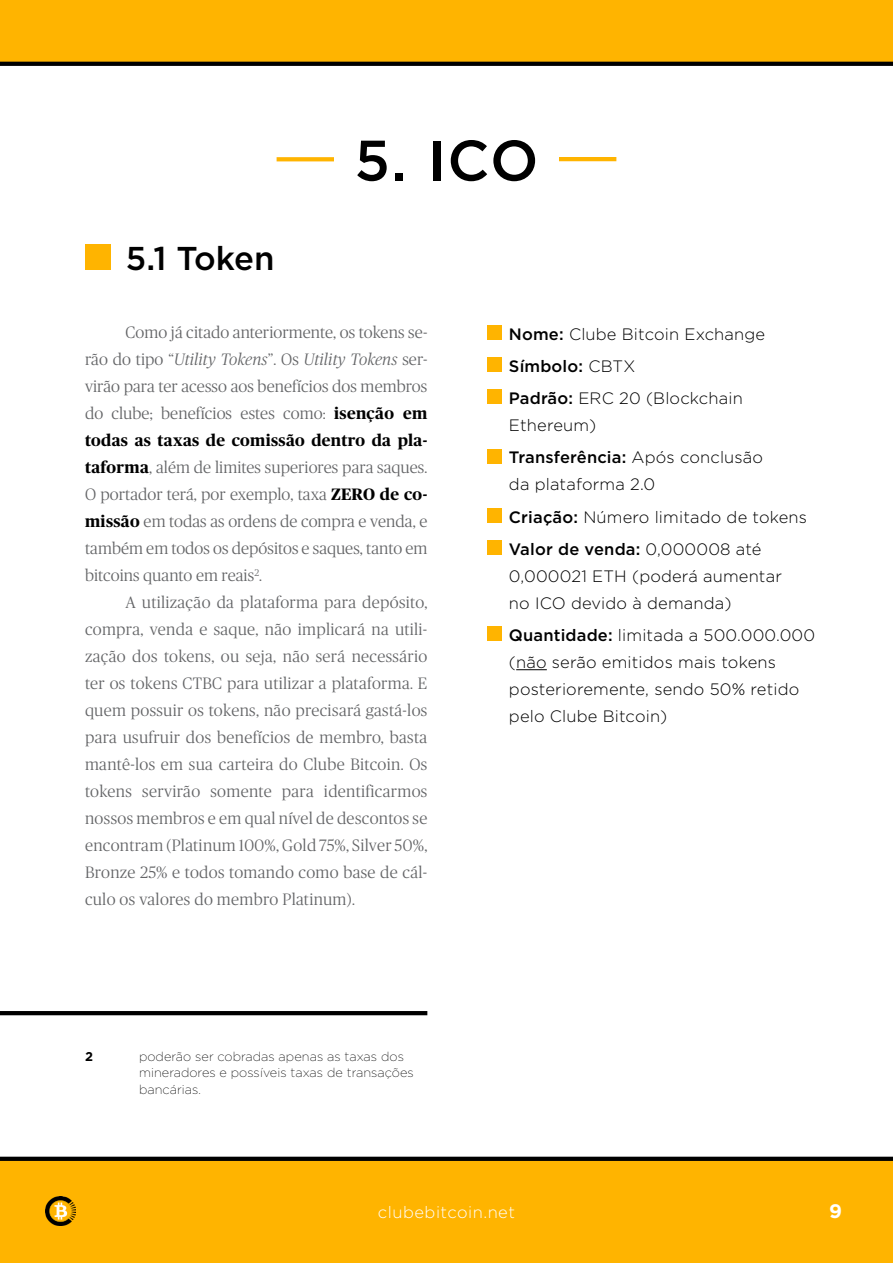
<style>
.page{position:relative;width:893px;height:1263px;background:#fff}
.page>*{position:absolute;margin:0;border:0;box-sizing:border-box;transform-origin:0 0}
.t1{font:500 57px "Gotham";color:#000}
.t2{font:500 33px "Gotham";letter-spacing:-.015em;color:#000}
.t3{font:700 19.5px "Gotham";color:#fff}
.t4{font:300 16.5px/27px "Publico";letter-spacing:.01em;color:#636466;text-align:justify}
.t5{font:300 16.5px/32.2px "Gotham";letter-spacing:.01em;color:#000}
.t6{font:300 16.5px "Gotham";letter-spacing:.03em;color:#fff}
.t7{font:200 12.75px/16.5px "Gotham";letter-spacing:.005em;color:#000}
.t8{font:700 12.75px "Gotham";color:#000}
.s1{font-style:italic}
.s2{font-weight:700;color:#000}
.s3{font-weight:500}
</style>
<div class="page">
<div style="left:0;top:1159px;width:893px;height:104px;background:#ffb400"></div>
<div style="left:0;top:0;width:893px;height:63px;background:#ffb400"></div>
<svg style="left:0;top:62px;width:893px;height:4px;background:#050505"></svg>
<svg style="left:0;top:1157px;width:893px;height:4px;background:#030200"></svg>
<img style="left:45px;top:1196px;width:30px;height:30px">
<hr style="left:516px;top:669px;width:31px;height:1px;background:#000">
<div style="left:487px;top:325px;width:14px;height:14px;background:#ffb400"></div>
<div style="left:487px;top:357px;width:14px;height:15px;background:#ffb400"></div>
<div style="left:487px;top:390px;width:14px;height:14px;background:#ffb400"></div>
<div style="left:487px;top:449px;width:14px;height:14px;background:#ffb400"></div>
<div style="left:487px;top:508px;width:14px;height:14px;background:#ffb400"></div>
<div style="left:487px;top:540px;width:14px;height:15px;background:#ffb400"></div>
<div style="left:487px;top:627px;width:14px;height:14px;background:#ffb400"></div>
<div style="left:85px;top:244px;width:25px;height:26px;background:#ffb400"></div>
<svg style="left:277px;top:157px;width:57px;height:4px"></svg>
<hr style="left:559px;top:157px;width:57px;height:4px;background:#ffb400">
<hr style="left:0;top:1011px;width:427px;height:4px;background:#000">
<h2 class="t2" style="left:126px;top:236px;width:150px">5.1 Token</h2>
<h1 class="t1" style="left:354px;top:123px;width:109px">5. ico</h1>
<p class="t4" style="left:85px;top:319px;width:344px;text-indent:40px">Como já citado anteriormente, os tokens se&shy;rão do tipo “<span class="s1">Utility Tokens</span>”. Os <span class="s1">Utility Tokens</span> ser&shy;virão para ter acesso aos benefícios dos membros do clube; benefícios estes como: <span class="s2">isenção em todas as taxas de comissão dentro da pla&shy;taforma</span>, além de limites superiores para saques.<br>O portador terá, por exemplo, taxa <span class="s2">ZERO de co&shy;missão</span> em todas as ordens de compra e venda, e também em todos os depósitos e saques, tanto em bitcoins quanto em reais<sup>2</sup>.</p>
<p class="t4" style="left:85px;top:589px;width:344px;text-indent:40px">A utilização da plataforma para depósito, compra, venda e saque, não implicará na utili&shy;zação dos tokens, ou seja, não será necessário ter os tokens CTBC para utilizar a plataforma. E quem possuir os tokens, não precisará gastá-los para usufruir dos benefícios de membro, basta mantê-los em sua carteira do Clube Bitcoin. Os tokens servirão somente para identificarmos nossos membros e em qual nível de descontos se encontram (Platinum 100%, Gold 75%, Silver 50%, Bronze 25% e todos tomando como base de cál&shy;culo os valores do membro Platinum).</p>
<p class="t8" style="left:85px;top:1048px;width:9px">2</p>
<p class="t7" style="left:139px;top:1048px;width:276px">poderão ser cobradas apenas as taxas dos mineradores e possíveis taxas de transações bancárias.</p>
<p class="t5" style="left:509px;top:317px;width:258px"><span class="s3">Nome:</span> Clube Bitcoin Exchange<br><span class="s3">Símbolo:</span> CBTX<br><span class="s3">Padrão:</span> ERC</p>
<p class="t5" style="left:619px;top:382px;width:125px">20 (Blockchain</p>
<p class="t5" style="left:509px;top:409px;width:256px">Ethereum)<br><span class="s3">Transferência:</span> Após conclusão</p>
<p class="t5" style="left:509px;top:468px;width:300px">da plataforma 2.0<br><span class="s3">Criação:</span> N úmero limitado de tokens<br><span class="s3">Valor de venda:</span> 0,000008 até</p>
<p class="t5" style="left:509px;top:559px;width:95px">0,000021 ETH</p>
<p class="t5" style="left:632px;top:559px;width:151px">(poderá aumentar</p>
<p class="t5" style="left:509px;top:586px;width:37px">no ICO</p>
<p class="t5" style="left:509px;top:586px;width:308px;text-indent:62px">devido à demanda)<br><span class="s3">Quantidade:</span> limitada a 500.000.000</p>
<p class="t5" style="left:509px;top:648px;width:292px;line-height:27px">(não serão emitidos mais tokens posterioremente, sendo 50% retido pelo Clube Bitcoin)</p>
<p class="t6" style="left:378px;top:1201px;width:139px">clubebitcoin.net</p>
<p class="t3" style="left:829px;top:1198px;width:14px">9</p>
</div>
